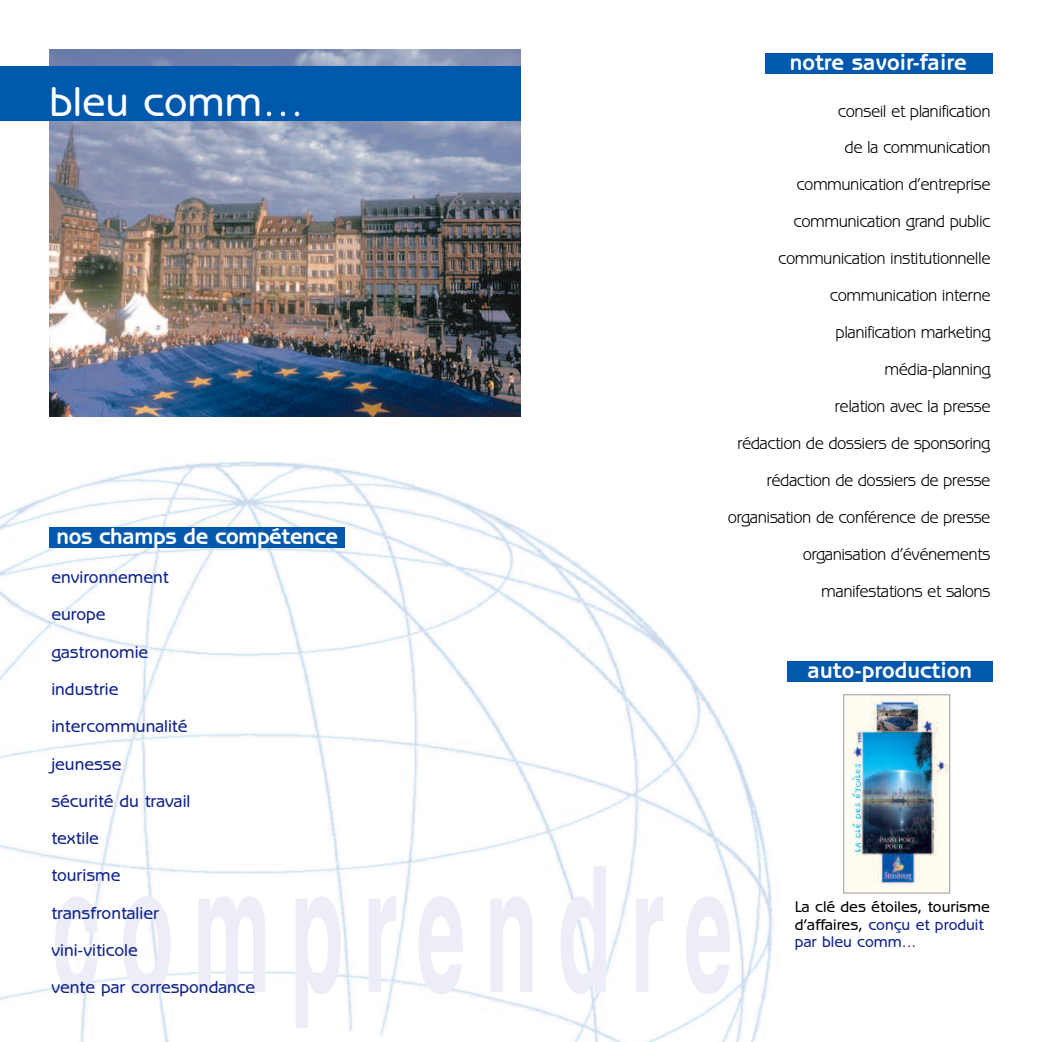
<style>
.page{position:relative;width:1042px;height:1042px;background:#fff}
.page>*{position:absolute;margin:0;border:0;box-sizing:border-box;transform-origin:0 0}
.t1{font:500 42px "Benguiat Gothic";color:#fff}
.t2{font:700 22.75px "Benguiat Gothic";color:#fff}
.t3{font:700 22.75px "Benguiat Gothic";letter-spacing:-.02em;color:#fff}
.t4{font:17.5px/36.9px "Benguiat Gothic";letter-spacing:-.03em;color:#000;text-align:right;scale:.95 1}
.t5{font:500 17.5px/37.3px "Benguiat Gothic";color:#10238c}
.t6{font:500 15.75px/17.5px "Benguiat Gothic";color:#000}
.s1{color:#10238c}
</style>
<div class="page">
<img style="left:0;top:462px;width:773px;height:580px">
<img style="left:50px;top:50px;width:471px;height:367px">
<div style="left:0;top:67px;width:521px;height:54px;background:#0059ad"></div>
<div style="left:50px;top:527px;width:295px;height:20px;background:#0059ad"></div>
<div style="left:765px;top:53px;width:227px;height:20px;background:#0059ad"></div>
<div style="left:787px;top:661px;width:205px;height:20px;background:#0059ad"></div>
<img style="left:845px;top:696px;width:103px;height:195px">
<div style="left:843px;top:694px;width:107px;height:199px;border:1px solid #999"></div>
<h1 class="t1" style="left:50px;top:87px;width:256px">bleu comm…</h1>
<h2 class="t3" style="left:57px;top:528px;width:283px">nos champs de compétence</h2>
<p class="t5" style="left:51px;top:560px;width:205px">environnement<br>europe<br>gastronomie<br>industrie intercommunalité jeunesse<br>sécurité du travail<br>textile<br>tourisme<br>transfrontalier<br>vini-viticole<br>vente par correspondance</p>
<h2 class="t2" style="left:790px;top:54px;width:179px">notre savoir-faire</h2>
<p class="t4" style="left:728px;top:94px;width:278px">conseil et planification<br>de la communication<br>communication d’entreprise communication grand public communication institutionnelle communication interne<br>planification marketing média-planning<br>relation avec la presse<br>rédaction de dossiers de sponsoring rédaction de dossiers de presse organisation de conférence de presse organisation d’événements manifestations et salons</p>
<h2 class="t2" style="left:807px;top:662px;width:166px">auto-production</h2>
<p class="t6" style="left:795px;top:899px;width:196px">La clé des étoiles, tourisme d’affaires, <span class="s1">conçu et produit par bleu comm...</span></p>
</div>
